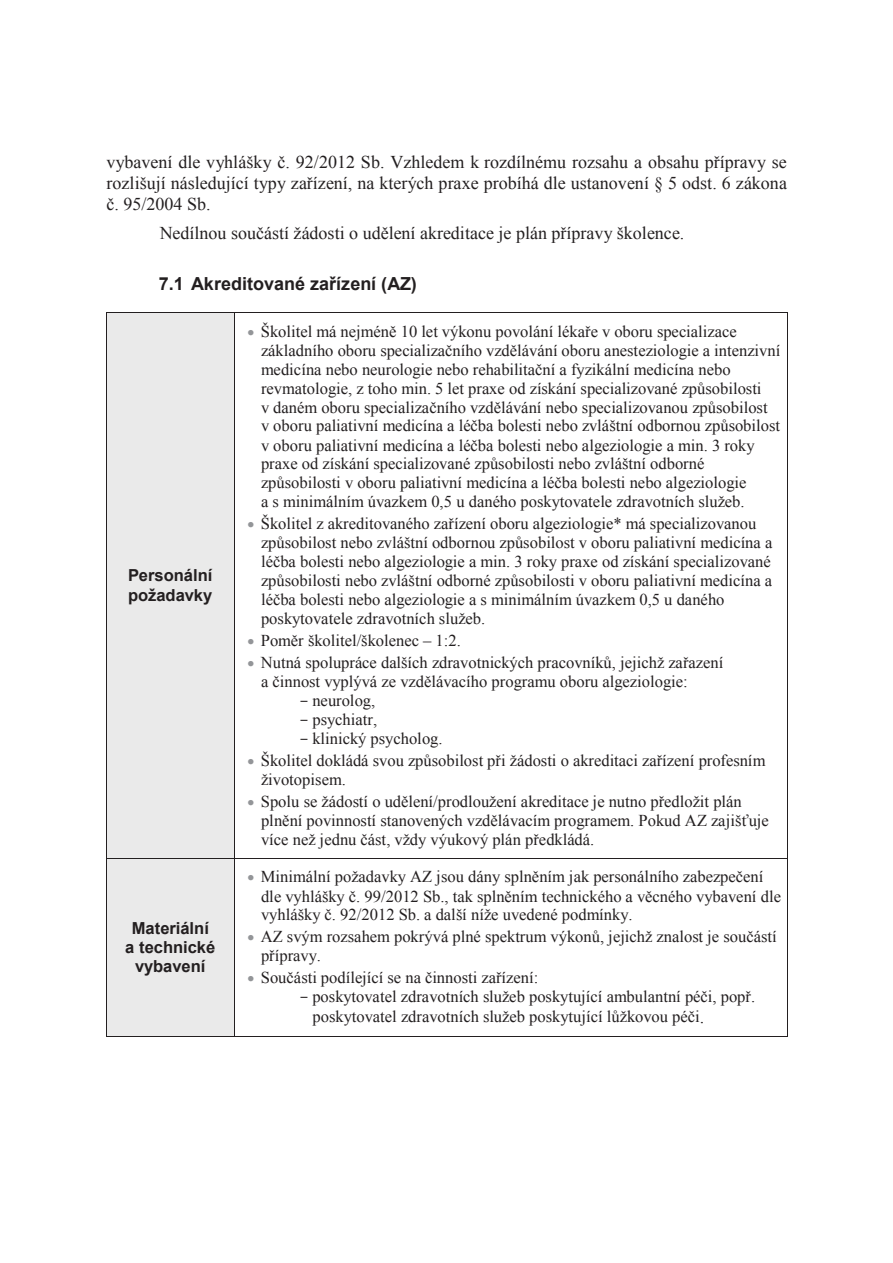
<style>
.page{position:relative;width:893px;height:1263px;background:#fff}
.page>*{position:absolute;margin:0;border:0;box-sizing:border-box;transform-origin:0 0}
.t1{font:18px/20.7px "Times New Roman";color:#231f20;text-align:justify}
.t2{font:700 18px "Arial";color:#231f20}
.t3{font:16.5px/18.9px "Times New Roman";color:#231f20}
.t4{font:700 16.5px/19px "Arial";color:#231f20}
.s1{color:#939598}
.s2{font-family:"Courier New"}
.s3{font-size:18px}
</style>
<div class="page">
<div style="left:107px;top:313px;width:127px;height:545px;background:#eaeaea"></div>
<hr style="left:107px;top:312px;width:127px;height:1px;background:#231f20">
<hr style="left:235px;top:312px;width:552px;height:1px;background:#231f20">
<hr style="left:106px;top:313px;width:1px;height:545px;background:#231f20">
<hr style="left:234px;top:313px;width:1px;height:545px;background:#231f20">
<hr style="left:787px;top:313px;width:1px;height:545px;background:#231f20">
<div style="left:107px;top:858px;width:127px;height:178px;background:#eaeaea"></div>
<hr style="left:107px;top:858px;width:127px;height:1px;background:#231f20">
<hr style="left:235px;top:858px;width:552px;height:1px;background:#231f20">
<hr style="left:106px;top:858px;width:1px;height:178px;background:#231f20">
<hr style="left:107px;top:1036px;width:127px;height:1px;background:#231f20">
<hr style="left:234px;top:858px;width:1px;height:178px;background:#231f20">
<hr style="left:235px;top:1036px;width:552px;height:1px;background:#231f20">
<hr style="left:787px;top:858px;width:1px;height:178px;background:#231f20">
<p class="t1" style="left:107px;top:151px;width:682px">vybavení dle vyhlášky č. 92/2012 Sb. Vzhledem k rozdílnému rozsahu a obsahu přípravy se rozlišují následující typy zařízení, na kterých praxe probíhá dle ustanovení § 5 odst. 6 zákona č. 95/2004 Sb.</p>
<p class="t1" style="left:160px;top:222px;width:526px">Nedílnou součástí žádosti o udělení akreditace je plán přípravy školence.</p>
<p class="t2" style="left:159px;top:271px;width:260px">7.1 Akreditované zařízení (AZ)</p>
<p class="t4" style="left:128px;top:566px;width:86px">Personální požadavky</p>
<p class="t4" style="left:125px;top:919px;width:92px;text-align:center">Materiální a technické vybavení</p>
<p class="t3" style="left:261px;top:321px;width:521px;text-indent:-13px"><span class="s1">•</span> Školitel má nejméně 10 let výkonu povolání lékaře v oboru specializace základního oboru specializačního vzdělávání oboru anesteziologie a intenzivní medicína nebo neurologie nebo rehabilitační a fyzikální medicína nebo revmatologie, z toho min. 5 let praxe od získání specializované způsobilosti<br>v daném oboru specializačního vzdělávání nebo specializovanou způsobilost<br>v oboru paliativní medicína a léčba bolesti nebo zvláštní odbornou způsobilost v oboru paliativní medicína a léčba bolesti nebo algeziologie a min. 3 roky praxe od získání specializované způsobilosti nebo zvláštní odborné způsobilosti v oboru paliativní medicína a léčba bolesti nebo algeziologie<br>a s minimálním úvazkem 0,5 u daného poskytovatele zdravotních služeb.</p>
<p class="t3" style="left:261px;top:514px;width:513px;text-indent:-13px"><span class="s1">•</span> Školitel z akreditovaného zařízení oboru algeziologie* má specializovanou způsobilost nebo zvláštní odbornou způsobilost v oboru paliativní medicína a léčba bolesti nebo algeziologie a min. 3 roky praxe od získání specializované způsobilosti nebo zvláštní odborné způsobilosti v oboru paliativní medicína a léčba bolesti nebo algeziologie a s minimálním úvazkem 0,5 u daného poskytovatele zdravotních služeb.</p>
<p class="t3" style="left:248px;top:630px;width:215px"><span class="s1">•</span> Poměr školitel/školenec – 1:2.</p>
<p class="t3" style="left:261px;top:652px;width:464px;text-indent:-14px"><span class="s1">•</span> Nutná spolupráce dalších zdravotnických pracovníků, jejichž zařazení a činnost vyplývá ze vzdělávacího programu oboru algeziologie:</p>
<p class="t3" style="left:299px;top:690px;width:78px"><span class="s2">-</span> neurolog,</p>
<p class="t3" style="left:299px;top:709px;width:80px"><span class="s2">-</span> psychiatr,</p>
<p class="t3" style="left:299px;top:728px;width:145px"><span class="s2">-</span> klinický psycholog.</p>
<p class="t3" style="left:261px;top:750px;width:506px;text-indent:-14px"><span class="s1">•</span> Školitel dokládá svou způsobilost při žádosti o akreditaci zařízení profesním životopisem.</p>
<p class="t3" style="left:261px;top:791px;width:509px;text-indent:-14px"><span class="s1">•</span> Spolu se žádostí o udělení/prodloužení akreditace je nutno předložit plán plnění povinností stanovených vzdělávacím programem. Pokud AZ zajišťuje více než jednu část, vždy výukový plán předkládá.</p>
<p class="t3" style="left:261px;top:867px;width:521px;text-indent:-14px"><span class="s1">•</span> Minimální požadavky AZ jsou dány splněním jak personálního zabezpečení dle vyhlášky č. 99/2012 Sb., tak splněním technického a věcného vybavení dle vyhlášky č. 92/2012 Sb. a další níže uvedené podmínky.</p>
<p class="t3" style="left:261px;top:927px;width:517px;text-indent:-14px"><span class="s1">•</span> AZ svým rozsahem pokrývá plné spektrum výkonů, jejichž znalost je součástí přípravy.</p>
<p class="t3" style="left:248px;top:968px;width:292px"><span class="s1">•</span> Součásti podílející se na činnosti zařízení:</p>
<p class="t3" style="left:313px;top:986px;width:444px;line-height:20.1px;text-indent:-14px"><span class="s2">-</span> poskytovatel zdravotních služeb poskytující ambulantní péči, popř. poskytovatel zdravotních služeb poskytující lůžkovou péči<span class="s3">.</span></p>
</div>
